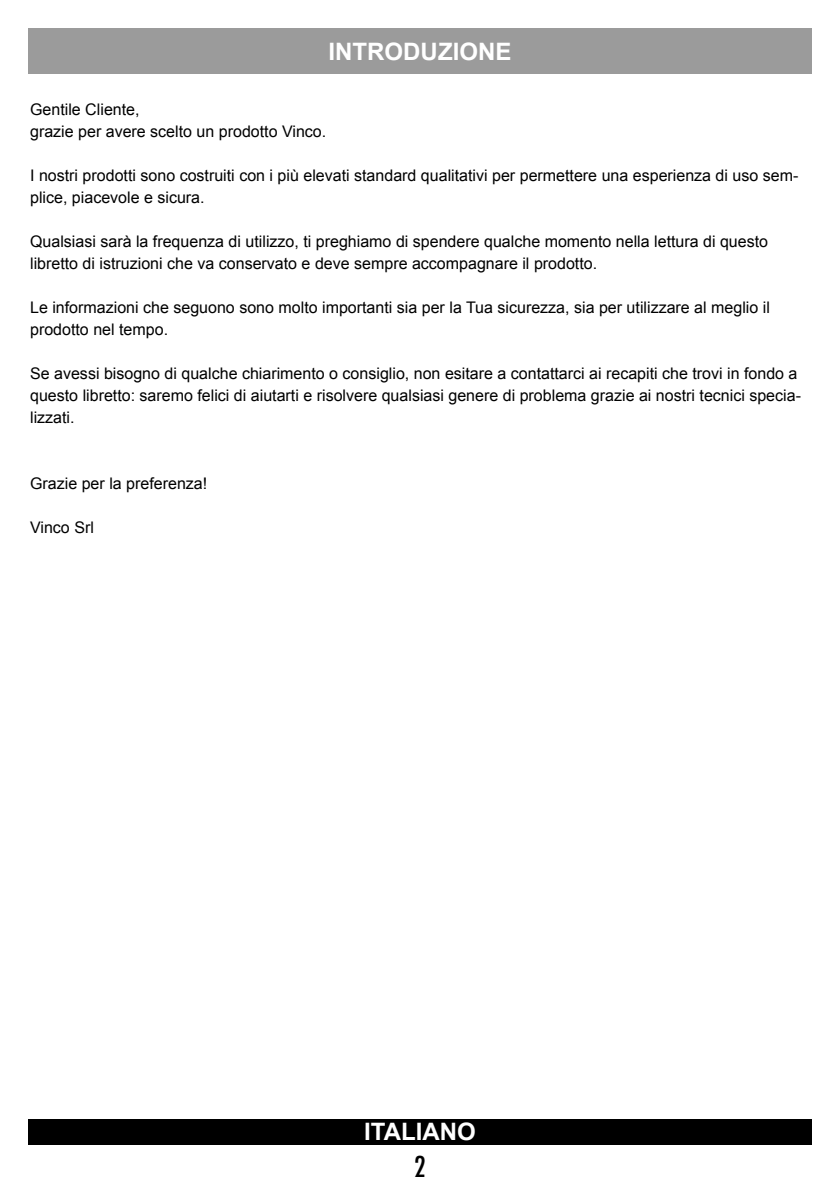
<style>
.page{position:relative;width:840px;height:1191px;background:#fff}
.page>*{position:absolute;margin:0;border:0;box-sizing:border-box;transform-origin:0 0}
.t1{font:500 condensed 28px "Futura";color:#000}
.t2{font:700 24px "Arial";color:#fff}
.t3{font:16px/22px "Arial";color:#000}
</style>
<div class="page">
<div style="left:28px;top:1119px;width:783px;height:25px;background:#000"></div>
<div style="left:28px;top:28px;width:783px;height:46px;background:#9b9b9b"></div>
<h2 class="t2" style="left:328px;top:36px;width:184px">INTRODUZIONE</h2>
<p class="t3" style="left:30px;top:99px;width:297px">Gentile Cliente,<br>grazie per avere scelto un prodotto Vinco.</p>
<p class="t3" style="left:30px;top:165px;width:769px">I nostri prodotti sono costruiti con i più elevati standard qualitativi per permettere una esperienza di uso sem&shy;plice, piacevole e sicura.</p>
<p class="t3" style="left:30px;top:231px;width:739px">Qualsiasi sarà la frequenza di utilizzo, ti preghiamo di spendere qualche momento nella lettura di questo libretto di istruzioni che va conservato e deve sempre accompagnare il prodotto.</p>
<p class="t3" style="left:30px;top:297px;width:740px">Le informazioni che seguono sono molto importanti sia per la Tua sicurezza, sia per utilizzare al meglio il prodotto nel tempo.</p>
<p class="t3" style="left:30px;top:363px;width:772px">Se avessi bisogno di qualche chiarimento o consiglio, non esitare a contattarci ai recapiti che trovi in fondo a questo libretto: saremo felici di aiutarti e risolvere qualsiasi genere di problema grazie ai nostri tecnici specia&shy;lizzati.</p>
<p class="t3" style="left:30px;top:473px;width:178px">Grazie per la preferenza!</p>
<p class="t3" style="left:30px;top:517px;width:65px">Vinco Srl</p>
<h2 class="t2" style="left:364px;top:1116px;width:113px">ITALIANO</h2>
<h1 class="t1" style="left:414px;top:1148px;width:13px">2</h1>
</div>
